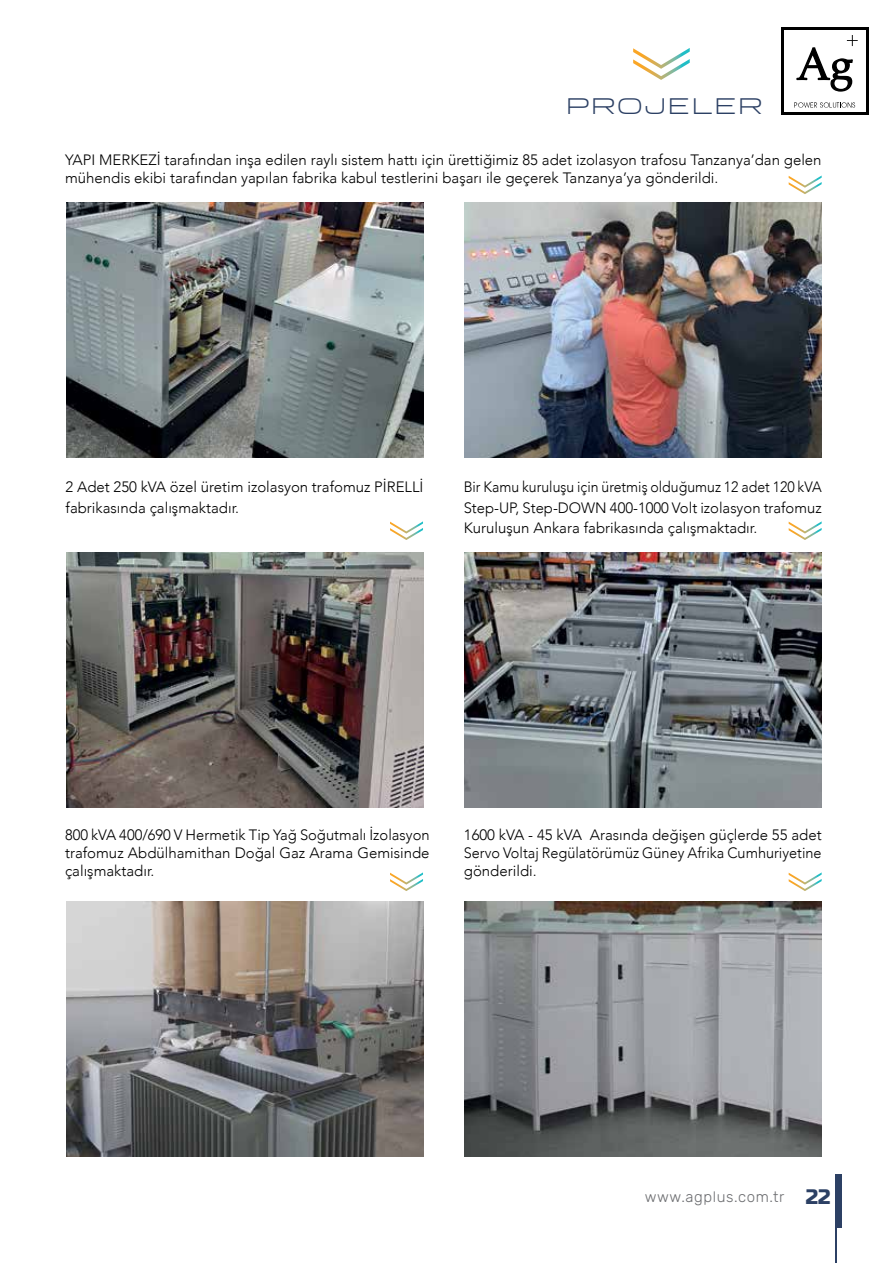
<style>
.page{position:relative;width:893px;height:1263px;background:#fff}
.page>*{position:absolute;margin:0;border:0;box-sizing:border-box;transform-origin:0 0}
.t1{font:22.5px "House Movements Runway";color:#2c4064}
.t2{font:300 15px/18px "Avenir";color:#000}
.t3{font:300 15px/20.2px "Avenir";color:#000;text-align:justify;scale:.94 1}
.t4{font:300 15px "Rubik";letter-spacing:.04em;color:#6d6e71}
.s1{font-family:"Russo One";font-weight:400;font-size:21px;color:#2c4064}
</style>
<div class="page">
<svg style="left:781px;top:27px;width:87px;height:87px"></svg>
<div style="left:784px;top:30px;width:81px;height:81px;background:#fff"></div>
<svg style="left:794px;top:102px;width:61px;height:6px"></svg>
<svg style="left:796px;top:35px;width:62px;height:57px"></svg>
<hr style="left:836px;top:1207px;width:1px;height:56px;background:#2c4064">
<div style="left:836px;top:1174px;width:6px;height:54px;background:#2c4064"></div>
<img style="left:67px;top:203px;width:357px;height:255px">
<img style="left:464px;top:203px;width:357px;height:255px">
<img style="left:67px;top:552px;width:357px;height:255px">
<img style="left:464px;top:552px;width:357px;height:255px">
<img style="left:67px;top:901px;width:357px;height:256px">
<img style="left:464px;top:901px;width:357px;height:256px">
<svg style="left:633px;top:48px;width:57px;height:32px"></svg>
<svg style="left:789px;top:521px;width:33px;height:19px"></svg>
<svg style="left:789px;top:176px;width:33px;height:18px"></svg>
<svg style="left:789px;top:872px;width:33px;height:19px"></svg>
<svg style="left:390px;top:521px;width:33px;height:19px"></svg>
<svg style="left:390px;top:872px;width:33px;height:19px"></svg>
<h1 class="t1" style="left:565px;top:92px;width:200px">PROJELER</h1>
<p class="t2" style="left:65px;top:151px;width:758px">YAPI MERKEZİ tarafından inşa edilen raylı sistem hattı için ürettiğimiz 85 adet izolasyon trafosu Tanzanya’dan gelen mühendis ekibi tarafından yapılan fabrika kabul testlerini başarı ile geçerek Tanzanya’ya gönderildi.</p>
<p class="t2" style="left:66px;top:477px;width:359px;line-height:20.2px">2 Adet 250 kVA özel üretim izolasyon trafomuz PİRELLİ fabrikasında çalışmaktadır.</p>
<p class="t3" style="left:464px;top:477px;width:382px">Bir Kamu kuruluşu için üretmiş olduğumuz 12 adet 120 kVA Step-UP, Step-DOWN 400-1000 Volt izolasyon trafomuz Kuruluşun Ankara fabrikasında çalışmaktadır.</p>
<p class="t2" style="left:65px;top:826px;width:366px;text-align:justify">800 kVA 400/690 V Hermetik Tip Yağ Soğutmalı İzolasyon trafomuz Abdülhamithan Doğal Gaz Arama Gemisinde çalışmaktadır.</p>
<p class="t2" style="left:464px;top:826px;width:359px;text-align:justify">1600 kVA - 45 kVA Arasında değişen güçlerde 55 adet Servo Voltaj Regülatörümüz Güney Afrika Cumhuriyetine gönderildi.</p>
<p class="t4" style="left:645px;top:1186px;width:187px">www.agplus.com.tr <span class="s1">22</span></p>
</div>
